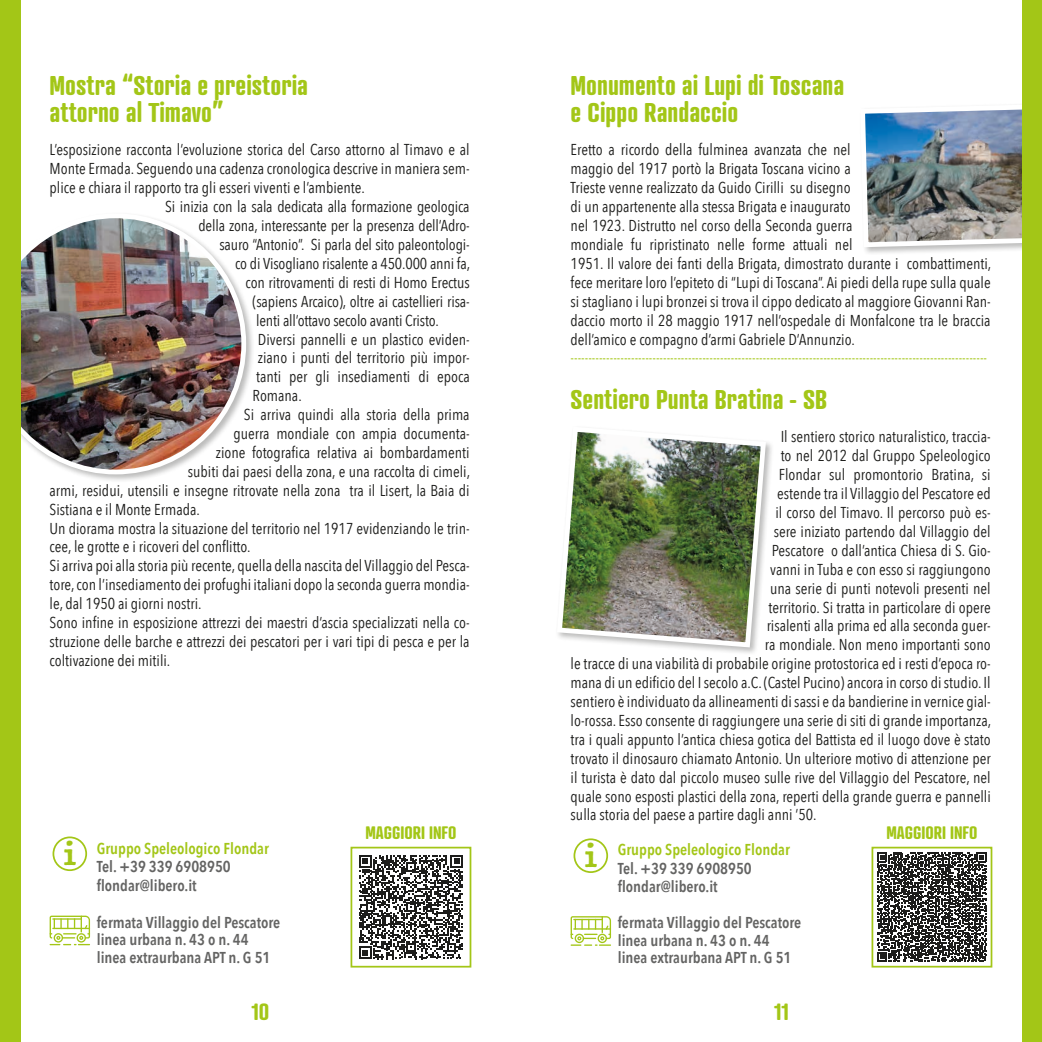
<style>
.page{position:relative;width:1042px;height:1042px;background:#fff}
.page>*{position:absolute;margin:0;border:0;box-sizing:border-box;transform-origin:0 0}
.t1{font:700 26.25px/26.2px "Atrament";color:#a3c617}
.t2{font:700 22.75px "Atrament";color:#a3c617}
.t3{font:700 17.5px "Atrament";color:#a3c617}
.t4{font:15.75px/18.9px "Avenir Next Condensed";color:#1d1d1b}
.t5{font:600 15.75px/17.5px "Avenir Next Condensed";color:#646463}
.t6{font:15.75px "Avenir Next Condensed";color:#a3c617}
.s1{font-family:"Adorn Slab Serif";font-weight:700;font-size:32.38px;color:#a3c617}
.s2{color:#a3c617}
</style>
<div class="page">
<div style="left:53px;top:836px;width:34px;height:35px;border:2px solid #a3c617;border-radius:50%"></div>
<svg style="left:50px;top:915px;width:40px;height:30px"></svg>
<div style="left:573px;top:838px;width:35px;height:35px;border:2px solid #a3c617;border-radius:50%"></div>
<svg style="left:570px;top:916px;width:41px;height:30px"></svg>
<svg style="left:359px;top:855px;width:104px;height:104px"></svg>
<div style="left:350px;top:847px;width:121px;height:120px;border:2px solid #a3c617"></div>
<div style="left:555px;top:425px;width:219px;height:231px;background:#1d1d1b;opacity:.3"></div>
<img style="left:555px;top:425px;width:213px;height:225px">
<div style="left:858px;top:102px;width:184px;height:154px;background:#1d1d1b;opacity:.3"></div>
<img style="left:858px;top:102px;width:164px;height:148px">
<div style="left:0;top:211px;width:255px;height:272px;background:#1d1d1b;opacity:.3"></div>
<img style="left:20px;top:213px;width:226px;height:261px">
<div style="left:871px;top:847px;width:121px;height:120px;border:2px solid #a3c617"></div>
<svg style="left:877px;top:852px;width:109px;height:110px"></svg>
<div style="left:1022px;top:0;width:20px;height:1042px;background:#a3c617"></div>
<div style="left:0;top:0;width:20px;height:1042px;background:#a3c617"></div>
<h1 class="t1" style="left:50px;top:72px;width:260px">Mostra “Storia e preistoria attorno al Timavo”</h1>
<p class="t4" style="left:50px;top:140px;width:422px">L’esposizione racconta l’evoluzione storica del Carso attorno al Timavo e al</p>
<p class="t4" style="left:50px;top:159px;width:421px">Monte Ermada. Seguendo una cadenza cronologica descrive in maniera sem-</p>
<p class="t4" style="left:50px;top:178px;width:317px">plice e chiara il rapporto tra gli esseri viventi e l’ambiente.</p>
<p class="t4" style="left:165px;top:196px;width:306px">Si inizia con la sala dedicata alla formazione geologica</p>
<p class="t4" style="left:198px;top:215px;width:273px">della zona, interessante per la presenza dell’Adro-</p>
<p class="t4" style="left:219px;top:234px;width:252px">sauro “Antonio”. Si parla del sito paleontologi-</p>
<p class="t4" style="left:235px;top:253px;width:236px">co di Visogliano risalente a 450.000 anni fa,</p>
<p class="t4" style="left:246px;top:272px;width:225px">con ritrovamenti di resti di Homo Erectus</p>
<p class="t4" style="left:253px;top:291px;width:219px">(sapiens Arcaico), oltre ai castellieri risa-</p>
<p class="t4" style="left:256px;top:310px;width:184px">lenti all’ottavo secolo avanti Cristo.</p>
<p class="t4" style="left:258px;top:329px;width:213px">Diversi pannelli e un plastico eviden-</p>
<p class="t4" style="left:258px;top:348px;width:213px">ziano i punti del territorio più impor-</p>
<p class="t4" style="left:256px;top:367px;width:215px">tanti per gli insediamenti di epoca</p>
<p class="t4" style="left:253px;top:385px;width:51px">Romana.</p>
<p class="t4" style="left:244px;top:404px;width:227px">Si arriva quindi alla storia della prima</p>
<p class="t4" style="left:233px;top:423px;width:238px">guerra mondiale con ampia documenta-</p>
<p class="t4" style="left:216px;top:442px;width:255px">zione fotografica relativa ai bombardamenti</p>
<p class="t4" style="left:188px;top:461px;width:284px">subiti dai paesi della zona, e una raccolta di cimeli,</p>
<p class="t4" style="left:50px;top:480px;width:422px">armi, residui, utensili e insegne ritrovate nella zona tra il Lisert, la Baia di</p>
<p class="t4" style="left:50px;top:499px;width:152px">Sistiana e il Monte Ermada.</p>
<p class="t4" style="left:50px;top:518px;width:422px">Un diorama mostra la situazione del territorio nel 1917 evidenziando le trin-</p>
<p class="t4" style="left:50px;top:537px;width:202px">cee, le grotte e i ricoveri del conflitto.</p>
<p class="t4" style="left:50px;top:556px;width:422px">Si arriva poi alla storia più recente, quella della nascita del Villaggio del Pesca-</p>
<p class="t4" style="left:50px;top:574px;width:422px">tore, con l’insediamento dei profughi italiani dopo la seconda guerra mondia-</p>
<p class="t4" style="left:50px;top:593px;width:153px">le, dal 1950 ai giorni nostri.</p>
<p class="t4" style="left:50px;top:612px;width:422px">Sono infine in esposizione attrezzi dei maestri d’ascia specializzati nella co-</p>
<p class="t4" style="left:50px;top:631px;width:422px">struzione delle barche e attrezzi dei pescatori per i vari tipi di pesca e per la</p>
<p class="t4" style="left:50px;top:650px;width:122px">coltivazione dei mitili.</p>
<h1 class="t1" style="left:570px;top:72px;width:275px">Monumento ai Lupi di Toscana e Cippo Randaccio</h1>
<p class="t4" style="left:570px;top:140px;width:422px">Eretto a ricordo della fulminea avanzata che nel<br>maggio del 1917 portò la Brigata Toscana vicino a<br>Trieste venne realizzato da Guido Cirilli su disegno<br>di un appartenente alla stessa Brigata e inaugurato<br>nel 1923. Distrutto nel corso della Seconda guerra<br>mondiale fu ripristinato nelle forme attuali nel<br>1951. Il valore dei fanti della Brigata, dimostrato durante i combattimenti, fece meritare loro l’epiteto di “Lupi di Toscana”. Ai piedi della rupe sulla quale si stagliano i lupi bronzei si trova il cippo dedicato al maggiore Giovanni Ran&shy;daccio morto il 28 maggio 1917 nell’ospedale di Monfalcone tra le braccia dell’amico e compagno d’armi Gabriele D’Annunzio.</p>
<p class="t6" style="left:570px;top:344px;width:418px">---------------------------------------------------------------------------------------------------------------------</p>
<h1 class="t1" style="left:570px;top:385px;width:258px">Sentiero Punta Bratina ‑ SB</h1>
<p class="t4" style="left:780px;top:427px;width:211px">Il sentiero storico naturalistico, traccia-</p>
<p class="t4" style="left:780px;top:445px;width:211px">to nel 2012 dal Gruppo Speleologico</p>
<p class="t4" style="left:779px;top:464px;width:213px">Flondar sul promontorio Bratina, si</p>
<p class="t4" style="left:777px;top:483px;width:215px">estende tra il Villaggio del Pescatore ed</p>
<p class="t4" style="left:775px;top:502px;width:217px">il corso del Timavo. Il percorso può es-</p>
<p class="t4" style="left:773px;top:521px;width:219px">sere iniziato partendo dal Villaggio del</p>
<p class="t4" style="left:772px;top:540px;width:220px">Pescatore o dall’antica Chiesa di S. Gio-</p>
<p class="t4" style="left:770px;top:559px;width:222px">vanni in Tuba e con esso si raggiungono</p>
<p class="t4" style="left:770px;top:578px;width:222px">una serie di punti notevoli presenti nel</p>
<p class="t4" style="left:768px;top:597px;width:224px">territorio. Si tratta in particolare di opere</p>
<p class="t4" style="left:766px;top:616px;width:225px">risalenti alla prima ed alla seconda guer-</p>
<p class="t4" style="left:765px;top:634px;width:227px">ra mondiale. Non meno importanti sono</p>
<p class="t4" style="left:570px;top:653px;width:421px">le tracce di una viabilità di probabile origine protostorica ed i resti d’epoca ro-</p>
<p class="t4" style="left:570px;top:672px;width:422px">mana di un edificio del I secolo a.C. (Castel Pucino) ancora in corso di studio. Il</p>
<p class="t4" style="left:570px;top:691px;width:422px">sentiero è individuato da allineamenti di sassi e da bandierine in vernice gial-</p>
<p class="t4" style="left:570px;top:710px;width:422px">lo-rossa. Esso consente di raggiungere una serie di siti di grande importanza,</p>
<p class="t4" style="left:570px;top:729px;width:422px">tra i quali appunto l’antica chiesa gotica del Battista ed il luogo dove è stato</p>
<p class="t4" style="left:570px;top:748px;width:421px">trovato il dinosauro chiamato Antonio. Un ulteriore motivo di attenzione per</p>
<p class="t4" style="left:570px;top:767px;width:422px">il turista è dato dal piccolo museo sulle rive del Villaggio del Pescatore, nel</p>
<p class="t4" style="left:570px;top:786px;width:422px">quale sono esposti plastici della zona, reperti della grande guerra e pannelli</p>
<p class="t4" style="left:570px;top:805px;width:248px">sulla storia del paese a partire dagli anni ’50.</p>
<p class="t5" style="left:618px;top:840px;width:174px;line-height:18.2px;text-indent:-34px"><span class="s1">i</span> <span class="s2">Gruppo Speleologico Flondar<br></span>Tel. +39 339 6908950 flondar@libero.it</p>
<p class="t5" style="left:618px;top:913px;width:185px">fermata Villaggio del Pescatore linea urbana n. 43 o n. 44 linea extraurbana APT n. G 51</p>
<p class="t3" style="left:365px;top:821px;width:93px">MAGGIORI INFO</p>
<p class="t3" style="left:886px;top:821px;width:93px">MAGGIORI INFO</p>
<p class="t5" style="left:97px;top:838px;width:174px;line-height:18.9px;text-indent:-34px"><span class="s1">i</span> <span class="s2">Gruppo Speleologico Flondar<br></span>Tel. +39 339 6908950 flondar@libero.it</p>
<p class="t5" style="left:97px;top:913px;width:185px">fermata Villaggio del Pescatore linea urbana n. 43 o n. 44 linea extraurbana APT n. G 51</p>
<h2 class="t2" style="left:252px;top:997px;width:19px">10</h2>
<h2 class="t2" style="left:774px;top:997px;width:16px">11</h2>
</div>
